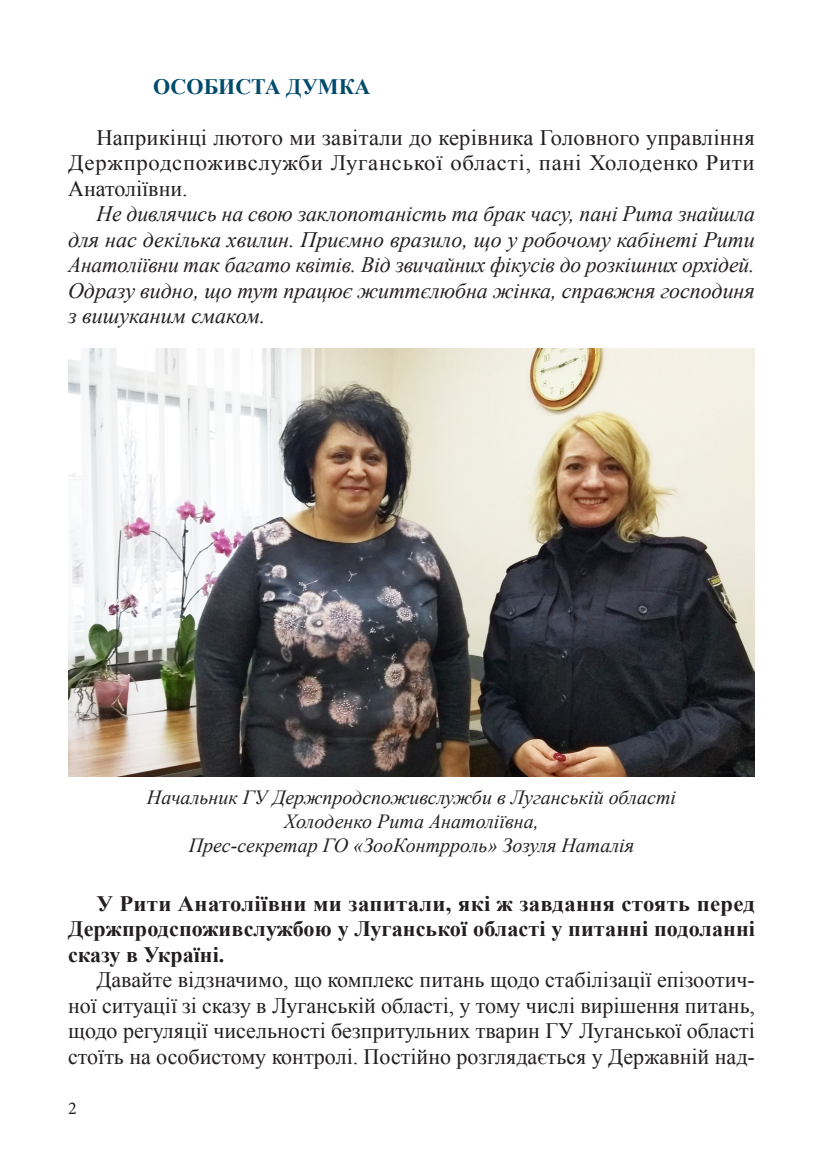
<style>
.page{position:relative;width:823px;height:1163px;background:#fff}
.page>*{position:absolute;margin:0;border:0;box-sizing:border-box;transform-origin:0 0}
.Текст{font:22px/25.6px "Times New Roman";color:#231f20;text-align:justify}
.Текст-2{font:italic 22px/25.6px "Times New Roman";color:#231f20;text-align:justify}
.Текст-3{font:700 22px/25.6px "Times New Roman";letter-spacing:.005em;color:#231f20;text-align:justify}
.Заголовок{font:700 22px "Times New Roman";color:#004b6c}
.Фото_подпись{font:italic 20px "Times New Roman";color:#231f20}
.t1{font:18px "Minion Pro";color:#231f20}
</style>
<div class="page">
<img style="left:68px;top:348px;width:686px;height:428px">
<p class="Заголовок" style="left:153px;top:71px;width:219px">ОСОБИСТА ДУМКА</p>
<p class="Текст" style="left:68px;top:124px;width:687px;text-indent:28px">Наприкінці лютого ми завітали до керівника Головного управління Держпродспоживслужби Луганської області, пані Холоденко Рити Анатоліївни.</p>
<p class="Текст-2" style="left:68px;top:200px;width:688px;text-indent:28px">Не дивлячись на свою заклопотаність та брак часу, пані Рита знайшла для нас декілька хвилин. Приємно вразило, що у робочому кабінеті Рити Анатоліївни так багато квітів. Від звичайних фікусів до розкішних орхідей.<br>Одразу видно, що тут працює життєлюбна жінка, справжня господиня з вишуканим смаком.</p>
<p class="Фото_подпись" style="left:147px;top:783px;width:530px">Начальник ГУ Держпродспоживслужби в Луганській області</p>
<p class="Фото_подпись" style="left:284px;top:807px;width:256px">Холоденко Рита Анатоліївна,</p>
<p class="Фото_подпись" style="left:189px;top:831px;width:446px">Прес-секретар ГО «ЗооКонтрроль» Зозуля Наталія</p>
<p class="Текст-3" style="left:68px;top:889px;width:688px;text-indent:28px">У Рити Анатоліївни ми запитали, які ж завдання стоять перед Держпродспоживслужбою у Луганської області у питанні подоланні сказу в Україні.</p>
<p class="Текст" style="left:68px;top:966px;width:688px;text-indent:28px">Давайте відзначимо, що комплекс питань щодо стабілізації епізоотич&shy;ної ситуації зі сказу в Луганській області, у тому числі вирішення питань, щодо регуляції чисельності безпритульних тварин ГУ Луганської області стоїть на особистому контролі. Постійно розглядається у Державній над-</p>
<p class="t1" style="left:68px;top:1096px;width:10px">2</p>
</div>
